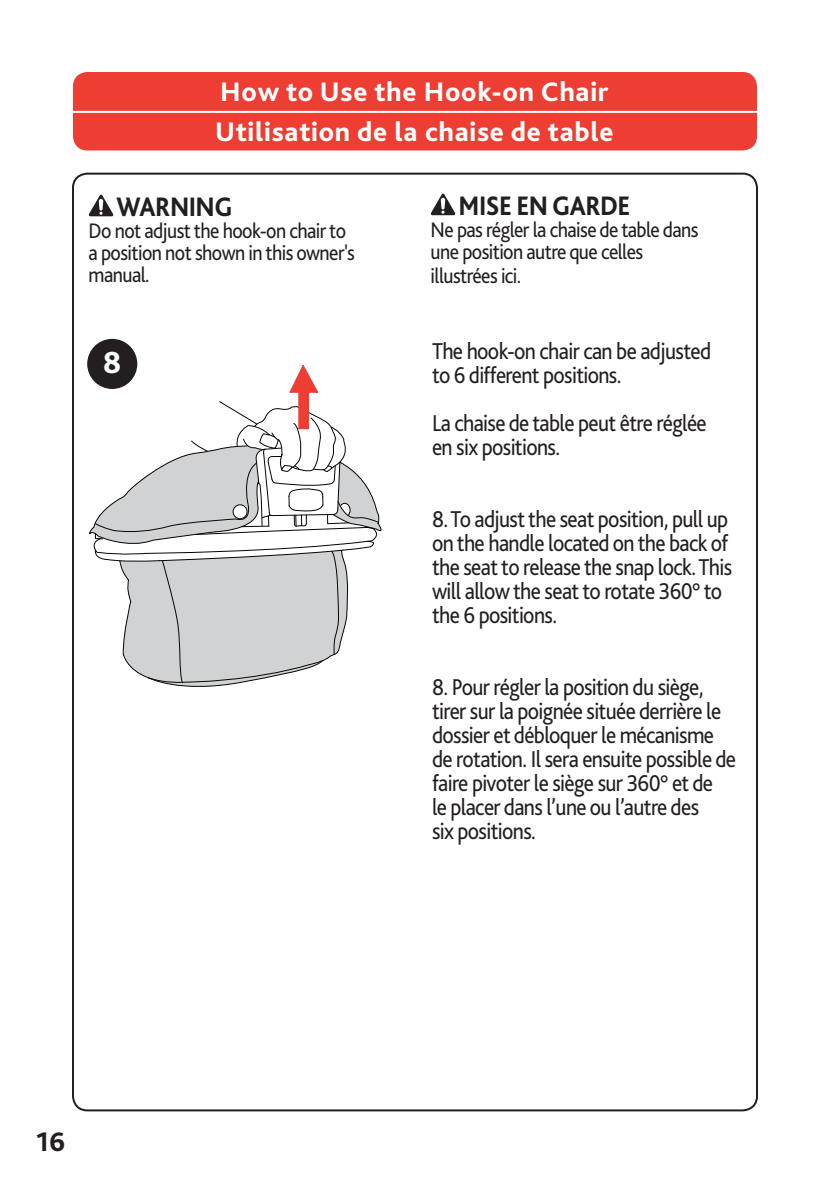
<style>
.page{position:relative;width:828px;height:1188px;background:#fff}
.page>*{position:absolute;margin:0;border:0;box-sizing:border-box;transform-origin:0 0}
.t1{font:800 32px "Bliss 2";color:#fff}
.t2{font:800 28px/40px "Bliss 2";letter-spacing:.025em;color:#fff}
.t3{font:800 28px "Bliss 2";letter-spacing:-.02em;color:#231f20;scale:.9 1}
.t4{font:800 28px "Bliss 2";letter-spacing:-.02em;color:#231f20}
.t5{font:24px/24px "Bliss 2";letter-spacing:-.03em;color:#231f20;scale:.9 1}
.t6{font:22px/22px "Bliss 2";letter-spacing:-.03em;color:#231f20;scale:.9 1}
</style>
<div class="page">
<div style="left:73px;top:72px;width:684px;height:78px;background:#ee3e34;border-radius:14px"></div>
<hr style="left:51px;top:111px;width:727px;height:2px;background:#fff">
<div style="left:87px;top:339px;width:50px;height:50px;background:#231f20;border-radius:50%"></div>
<svg style="left:89px;top:195px;width:24px;height:21px"></svg>
<svg style="left:431px;top:194px;width:24px;height:21px"></svg>
<svg style="left:87px;top:364px;width:295px;height:323px"></svg>
<p class="t2" style="left:215px;top:71px;width:400px">How to Use the Hook-on Chair<br>Utilisation de la chaise de table</p>
<p class="t3" style="left:117px;top:190px;width:130px">WARNING</p>
<p class="t6" style="left:89px;top:219px;width:297px">Do not adjust the hook-on chair to a position not shown in this owner's manual.</p>
<h1 class="t1" style="left:103px;top:343px;width:20px">8</h1>
<p class="t3" style="left:459px;top:189px;width:192px">MISE EN GARDE</p>
<p class="t6" style="left:431px;top:218px;width:299px">Ne pas régler la chaise de table dans une position autre que celles</p>
<p class="t6" style="left:431px;top:264px;width:102px">illustrées ici.</p>
<p class="t5" style="left:432px;top:339px;width:312px">The hook-on chair can be adjusted to 6 different positions.</p>
<p class="t5" style="left:432px;top:411px;width:307px">La chaise de table peut être réglée en six positions.</p>
<p class="t5" style="left:432px;top:507px;width:335px">8. To adjust the seat position, pull up on the handle located on the back of the seat to release the snap lock. This will allow the seat to rotate 360° to the 6 positions.</p>
<p class="t5" style="left:432px;top:675px;width:339px">8. Pour régler la position du siège, tirer sur la poignée située derrière le dossier et débloquer le mécanisme de rotation. Il sera ensuite possible de faire pivoter le siège sur 360° et de<br>le placer dans l’une ou l’autre des<br>six positions.</p>
<p class="t4" style="left:36px;top:1124px;width:30px">16</p>
</div>
